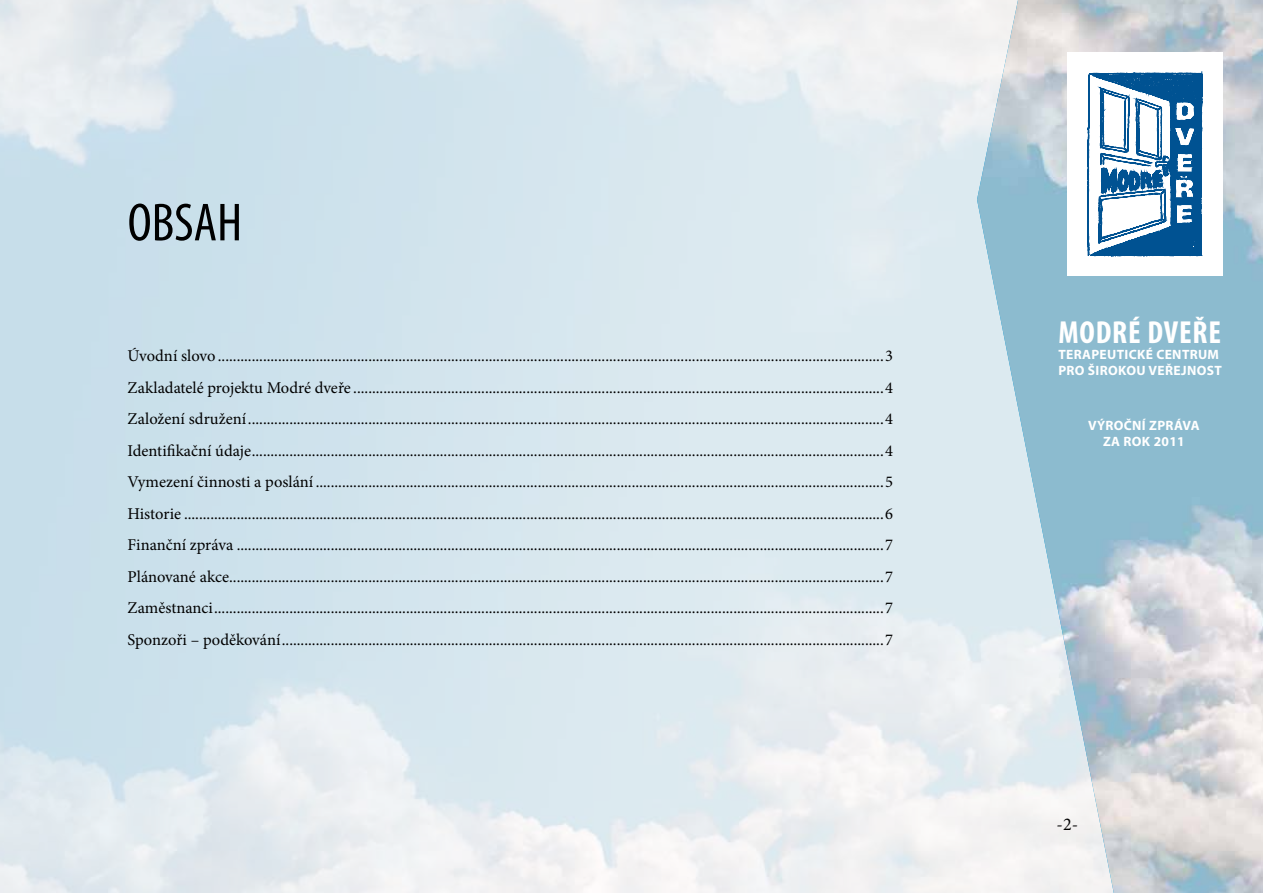
<style>
.page{position:relative;width:1263px;height:893px;background:#fff}
.page>*{position:absolute;margin:0;border:0;box-sizing:border-box;transform-origin:0 0}
.t1{font:condensed 54px "Myriad Pro";color:#000}
.t2{font:700 condensed 31.95px "Myriad Pro";letter-spacing:.025em;color:#fff}
.t3{font:18px "Minion Pro";color:#000}
.t4{font:16.5px/31.5px "Minion Pro";letter-spacing:-.005em;color:#000;text-align:justify}
.t5{font:700 13.5px/16.2px "Myriad Pro";letter-spacing:.025em;color:#fff}
</style>
<div class="page">
<img style="left:977px;top:0;width:286px;height:893px">
<div style="left:1067px;top:52px;width:155px;height:223px;background:#fff"></div>
<svg style="left:1087px;top:71px;width:116px;height:186px"></svg>
<h1 class="t1" style="left:128px;top:190px;width:116px">OBSAH</h1>
<p class="t4" style="left:128px;top:340px;width:767px">Úvodní slovo .................................................................................................................................................................................3<br>Zakladatelé projektu Modré dveře .............................................................................................................................................4<br>Založení sdružení.........................................................................................................................................................................4<br>Identifikační údaje........................................................................................................................................................................4<br>Vymezení činnosti a poslání .......................................................................................................................................................5<br>Historie ..........................................................................................................................................................................................6<br>Finanční zpráva ............................................................................................................................................................................7<br>Plánované akce..............................................................................................................................................................................7<br>Zaměstnanci..................................................................................................................................................................................7<br>Sponzoři – poděkování................................................................................................................................................................7</p>
<h2 class="t2" style="left:1058px;top:312px;width:164px">MODRÉ DVEŘE</h2>
<p class="t5" style="left:1058px;top:346px;width:165px">TERAPEUTICKÉ CENTRUM<br>PRO ŠIROKOU VEŘEJNOST</p>
<p class="t5" style="left:1088px;top:417px;width:113px;text-align:center">VÝROČNÍ ZPRÁVA<br>ZA ROK 2011</p>
<p class="t3" style="left:1057px;top:812px;width:23px">-2-</p>
</div>
